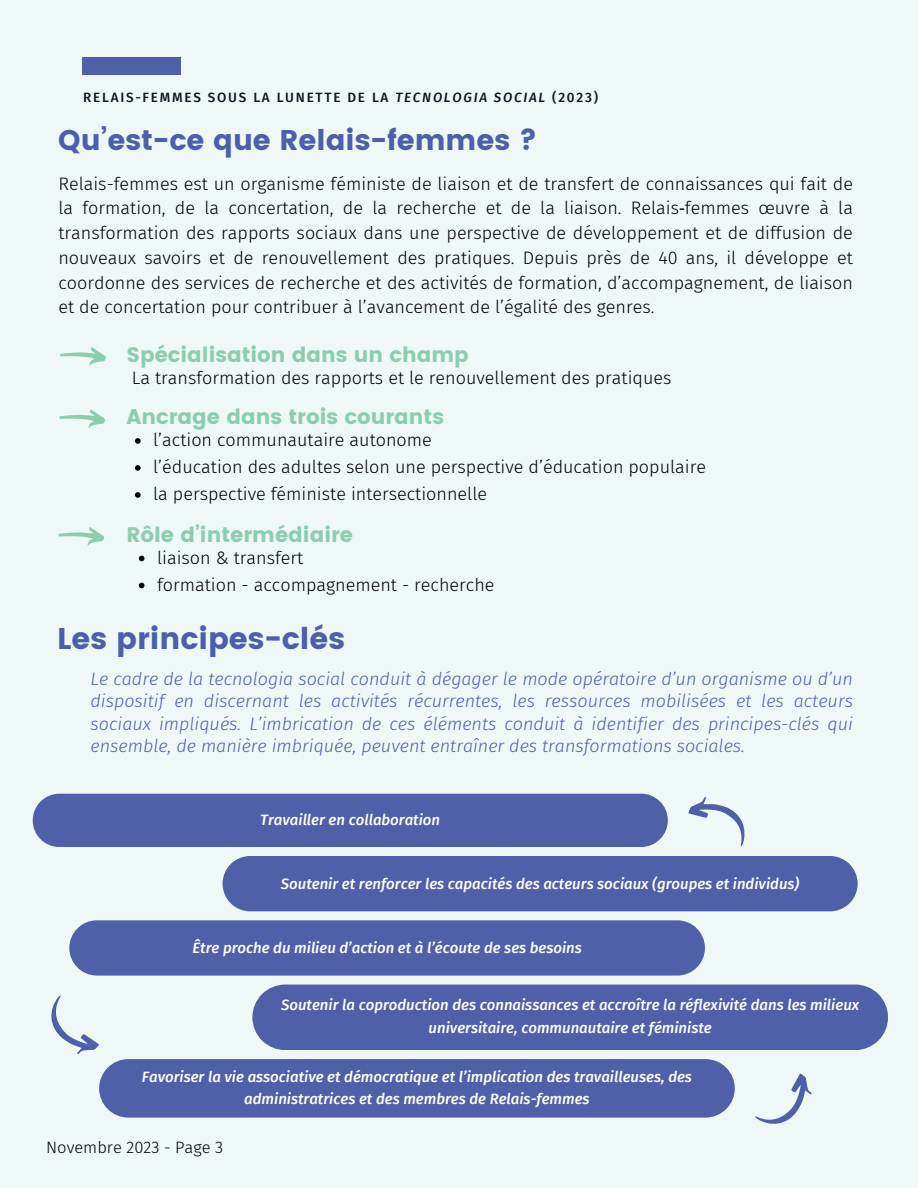
<style>
.page{position:relative;width:918px;height:1188px;background:#eef8f7}
.page>*{position:absolute;margin:0;border:0;box-sizing:border-box;transform-origin:0 0}
.t1{font:30px "Poppins";color:#4d5fab}
.t2{font:28.5px "Poppins";color:#4d5fab}
.t3{font:21px "Poppins";color:#8ccdb0}
.t4{font:300 18px/24.8px "Fira Sans";color:#000;text-align:justify}
.t5{font:italic 300 18px/22.5px "Fira Sans";color:#4d5fab;text-align:justify}
.t6{font:300 16.5px "Fira Sans";color:#000}
.t7{font:italic 500 15px/22.5px "Fira Sans";color:#fff;text-align:center}
.t8{font:500 13.5px "Fira Sans";letter-spacing:.13em;color:#11151f}
.s1{font-style:italic}
.s2{font-family:"Noto Sans";font-weight:400}
</style>
<div class="page">
<div style="left:83px;top:57px;width:98px;height:18px;background:#4f60a8"></div>
<svg style="left:60px;top:347px;width:46px;height:19px"></svg>
<svg style="left:59px;top:409px;width:46px;height:19px"></svg>
<svg style="left:58px;top:527px;width:47px;height:19px"></svg>
<svg style="left:135px;top:438px;width:6px;height:6px"></svg>
<svg style="left:135px;top:465px;width:6px;height:6px"></svg>
<svg style="left:135px;top:492px;width:6px;height:6px"></svg>
<svg style="left:139px;top:556px;width:5px;height:5px"></svg>
<svg style="left:139px;top:583px;width:5px;height:5px"></svg>
<div style="left:33px;top:794px;width:635px;height:53px;background:#4f60a8;border-radius:27px"></div>
<div style="left:223px;top:856px;width:635px;height:55px;background:#4f60a8"></div>
<div style="left:99px;top:1059px;width:636px;height:59px;background:#4f60a8;border-radius:29px"></div>
<div style="left:69px;top:920px;width:636px;height:56px;background:#4f60a8;border-radius:28px"></div>
<div style="left:252px;top:985px;width:636px;height:65px;background:#4f60a8"></div>
<svg style="left:51px;top:995px;width:48px;height:59px"></svg>
<svg style="left:755px;top:1073px;width:57px;height:51px"></svg>
<svg style="left:688px;top:797px;width:57px;height:49px"></svg>
<p class="t8" style="left:83px;top:89px;width:516px">RELAIS-FEMMES SOUS LA LUNETTE DE LA <span class="s1">TECNOLOGIA SOCIAL</span> (2023)</p>
<p class="t2" style="left:58px;top:124px;width:481px">Qu’est-ce que Relais-femmes ?</p>
<p class="t4" style="left:58px;top:171px;width:796px">Relais-femmes est un organisme féministe de liaison et de transfert de connaissances qui fait de la formation, de la concertation, de la recherche et de la liaison. Relais<span class="s2">‐</span>femmes œuvre à la transformation des rapports sociaux dans une perspective de développement et de diffusion de nouveaux savoirs et de renouvellement des pratiques. Depuis près de 40 ans, il développe et coordonne des services de recherche et des activités de formation, d’accompagnement, de liaison et de concertation pour contribuer à l’avancement de l’égalité des genres.</p>
<p class="t3" style="left:126px;top:342px;width:344px">Spécialisation dans un champ</p>
<p class="t3" style="left:126px;top:405px;width:319px">Ancrage dans trois courants</p>
<p class="t4" style="left:132px;top:365px;width:541px">La transformation des rapports et le renouvellement des pratiques</p>
<p class="t4" style="left:153px;top:428px;width:280px">l’action communautaire autonome</p>
<p class="t4" style="left:153px;top:455px;width:554px">l’éducation des adultes selon une perspective d’éducation populaire</p>
<p class="t4" style="left:153px;top:482px;width:335px">la perspective féministe intersectionnelle</p>
<p class="t3" style="left:126px;top:522px;width:228px">Rôle d’intermédiaire</p>
<p class="t4" style="left:157px;top:545px;width:148px">liaison &amp; transfert</p>
<p class="t4" style="left:157px;top:572px;width:339px">formation - accompagnement - recherche</p>
<p class="t1" style="left:57px;top:621px;width:289px">Les principes-clés</p>
<p class="t5" style="left:91px;top:668px;width:764px">Le cadre de la tecnologia social conduit à dégager le mode opératoire d’un organisme ou d’un dispositif en discernant les activités récurrentes, les ressources mobilisées et les acteurs sociaux impliqués. L’imbrication de ces éléments conduit à identifier des principes-clés qui ensemble, de manière imbriquée, peuvent entraîner des transformations sociales.</p>
<p class="t7" style="left:260px;top:809px;width:181px">Travailler en collaboration</p>
<p class="t7" style="left:281px;top:872px;width:520px">Soutenir et renforcer les capacités des acteurs sociaux (groupes et individus)</p>
<p class="t7" style="left:192px;top:937px;width:391px">Être proche du milieu d’action et à l’écoute de ses besoins</p>
<p class="t7" style="left:281px;top:994px;width:580px">Soutenir la coproduction des connaissances et accroître la réflexivité dans les milieux universitaire, communautaire et féministe</p>
<p class="t7" style="left:142px;top:1065px;width:552px">Favoriser la vie associative et démocratique et l’implication des travailleuses, des administratrices et des membres de Relais-femmes</p>
<p class="t6" style="left:46px;top:1138px;width:179px">Novembre 2023 - Page 3</p>
</div>
